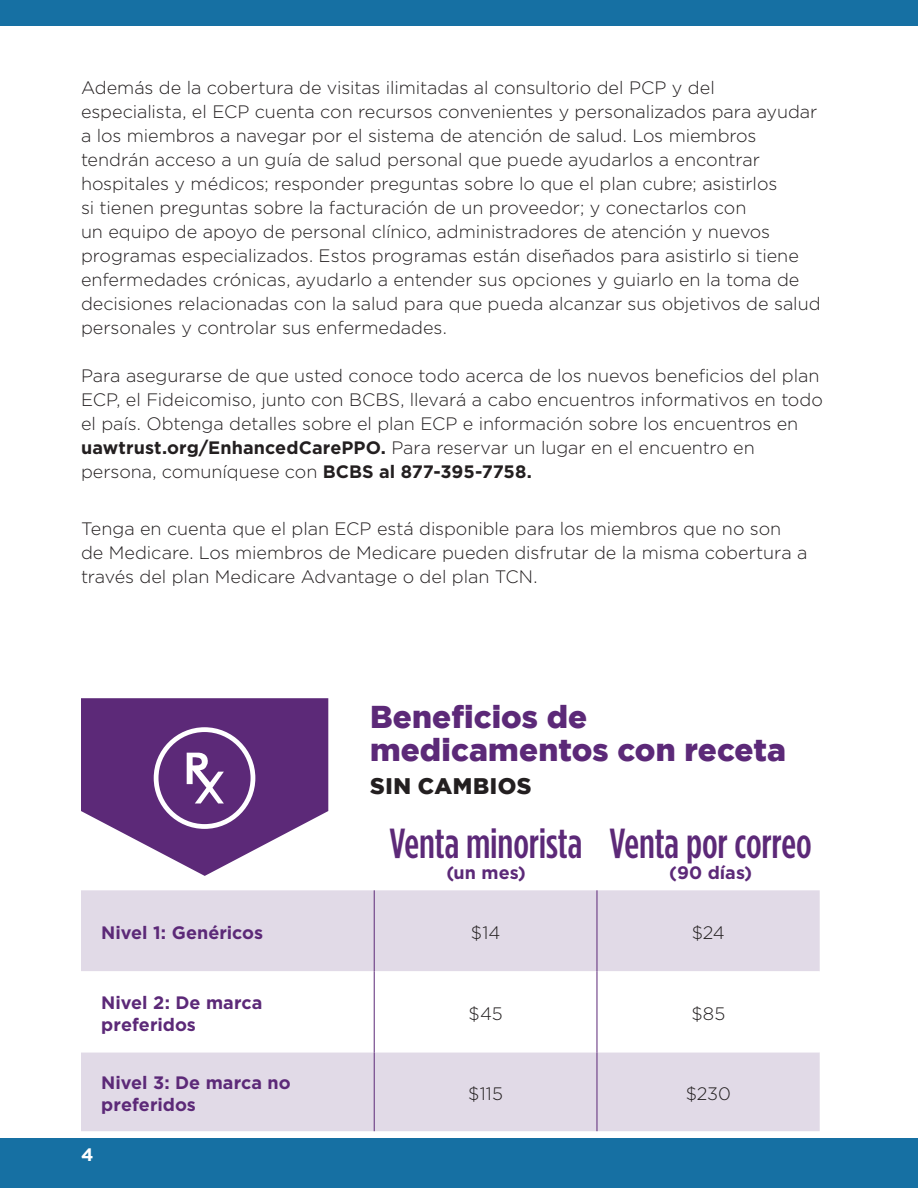
<style>
.page{position:relative;width:918px;height:1188px;background:#fff}
.page>*{position:absolute;margin:0;border:0;box-sizing:border-box;transform-origin:0 0}
.t1{font:500 42px "Gotham Condensed";letter-spacing:-.005em;color:#5c2978}
.t2{font:900 31.5px/33px "Gotham";color:#5c2978}
.t3{font:900 22.5px "Gotham";letter-spacing:.025em;color:#231f20}
.t4{font:300 18px/24px "Gotham";letter-spacing:-.005em;color:#231f20}
.t5{font:700 18px/21.6px "Gotham";color:#5c2978}
.t6{font:700 18px "Gotham";color:#fff}
.s1{font-weight:700}
</style>
<div class="page">
<div style="left:0;top:0;width:918px;height:26px;background:#1670a3"></div>
<div style="left:0;top:1138px;width:918px;height:50px;background:#1670a3"></div>
<div style="left:81px;top:890px;width:739px;height:241px;background:#e1dae7"></div>
<svg style="left:81px;top:971px;width:739px;height:81px"></svg>
<hr style="left:374px;top:890px;width:1px;height:81px;background:#5c2978">
<hr style="left:597px;top:890px;width:1px;height:81px;background:#5c2978">
<hr style="left:374px;top:971px;width:1px;height:81px;background:#5c2978">
<hr style="left:597px;top:971px;width:1px;height:81px;background:#5c2978">
<hr style="left:374px;top:1052px;width:1px;height:79px;background:#5c2978">
<hr style="left:597px;top:1052px;width:1px;height:79px;background:#5c2978">
<svg style="left:81px;top:698px;width:247px;height:178px;fill:#5c2978"></svg>
<svg style="left:154px;top:727px;width:101px;height:102px"></svg>
<p class="t4" style="left:81px;top:75px;width:741px">Además de la cobertura de visitas ilimitadas al consultorio del PCP y del especialista, el ECP cuenta con recursos convenientes y personalizados para ayudar a los miembros a navegar por el sistema de atención de salud. Los miembros tendrán acceso a un guía de salud personal que puede ayudarlos a encontrar hospitales y médicos; responder preguntas sobre lo que el plan cubre; asistirlos<br>si tienen preguntas sobre la facturación de un proveedor; y conectarlos con<br>un equipo de apoyo de personal clínico, administradores de atención y nuevos programas especializados. Estos programas están diseñados para asistirlo si tiene enfermedades crónicas, ayudarlo a entender sus opciones y guiarlo en la toma de decisiones relacionadas con la salud para que pueda alcanzar sus objetivos de salud personales y controlar sus enfermedades.</p>
<p class="t4" style="left:81px;top:363px;width:743px">Para asegurarse de que usted conoce todo acerca de los nuevos beneficios del plan ECP, el Fideicomiso, junto con BCBS, llevará a cabo encuentros informativos en todo el país. Obtenga detalles sobre el plan ECP e información sobre los encuentros en <span class="s1">uawtrust.org/EnhancedCarePPO.</span> Para reservar un lugar en el encuentro en persona, comuníquese con <span class="s1">BCBS al 877‑395‑7758.</span></p>
<p class="t4" style="left:81px;top:516px;width:728px">Tenga en cuenta que el plan ECP está disponible para los miembros que no son de Medicare. Los miembros de Medicare pueden disfrutar de la misma cobertura a través del plan Medicare Advantage o del plan TCN.</p>
<p class="t2" style="left:370px;top:699px;width:418px">Beneficios de medicamentos con receta</p>
<p class="t3" style="left:370px;top:773px;width:163px">SIN CAMBIOS</p>
<p class="t1" style="left:390px;top:820px;width:194px">Venta minorista</p>
<p class="t5" style="left:446px;top:862px;width:81px">(un mes)</p>
<p class="t1" style="left:610px;top:820px;width:204px">Venta por correo</p>
<p class="t5" style="left:669px;top:862px;width:84px">(90 días)</p>
<p class="t5" style="left:101px;top:922px;width:164px">Nivel 1: Genéricos</p>
<p class="t4" style="left:471px;top:920px;width:31px">$14</p>
<p class="t4" style="left:692px;top:920px;width:34px">$24</p>
<p class="t5" style="left:101px;top:992px;width:163px">Nivel 2: De marca preferidos</p>
<p class="t4" style="left:468px;top:1001px;width:36px">$45</p>
<p class="t4" style="left:691px;top:1001px;width:35px">$85</p>
<p class="t5" style="left:101px;top:1072px;width:191px">Nivel 3: De marca no preferidos</p>
<p class="t4" style="left:468px;top:1081px;width:36px">$115</p>
<p class="t4" style="left:686px;top:1081px;width:47px">$230</p>
<p class="t6" style="left:81px;top:1144px;width:14px">4</p>
</div>
